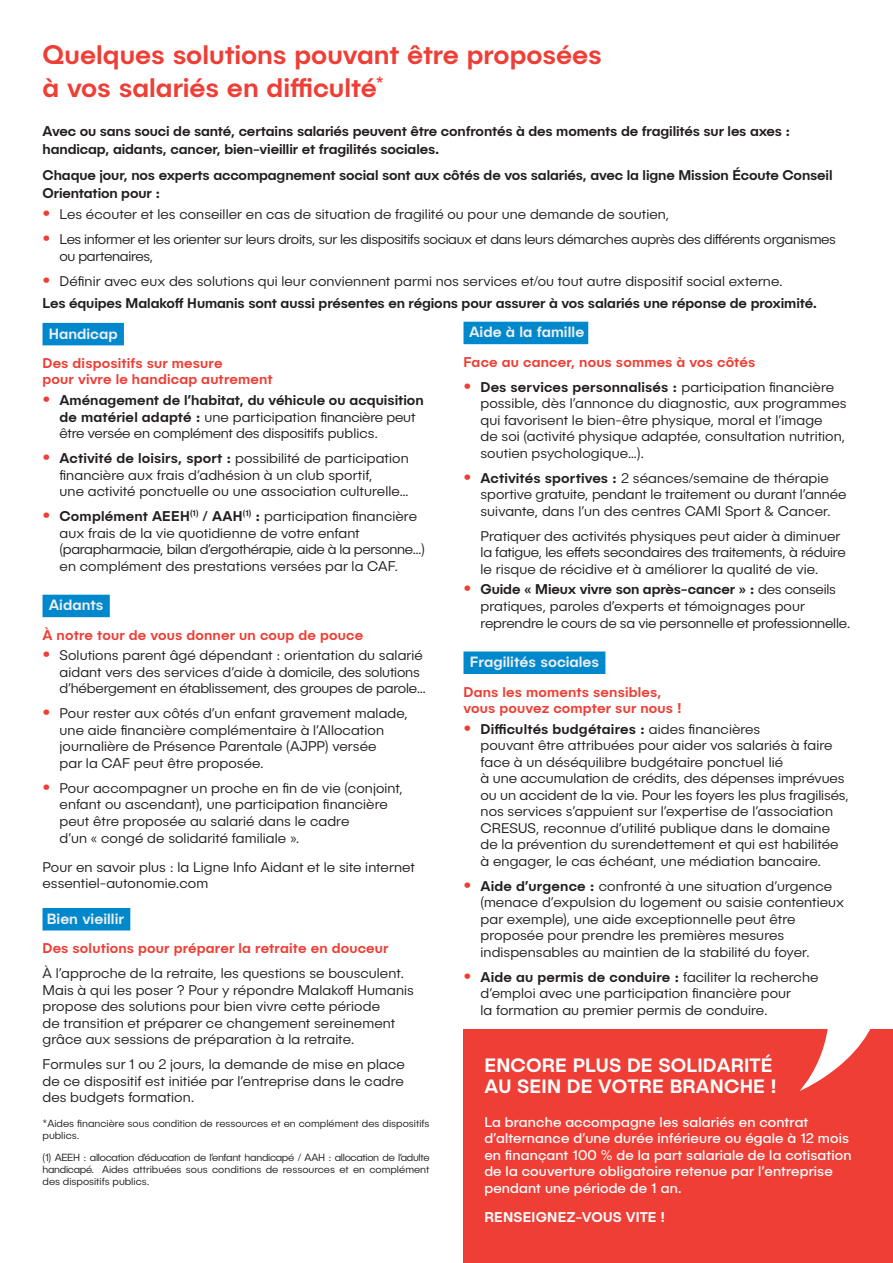
<style>
.page{position:relative;width:893px;height:1263px;background:#fff}
.page>*{position:absolute;margin:0;border:0;box-sizing:border-box;transform-origin:0 0}
.t1{font:500 27px/32.4px "Publica Sans";color:#ee3e35}
.t2{font:500 19.5px/21px "Publica Sans";letter-spacing:.01em;color:#fff}
.t3{font:500 15px "Publica Sans";color:#eeeeef}
.t4{font:300 14.25px/16.5px "Publica Sans";letter-spacing:.005em;color:#231f20}
.t5{font:500 14.25px/18px "Publica Sans";letter-spacing:-.01em;color:#231f20}
.t6{font:500 14.25px/16.5px "Publica Sans";letter-spacing:.01em;color:#ee3e35}
.t7{font:14.25px/16.5px "Publica Sans";letter-spacing:.01em;color:#fff}
.t8{font:300 14.25px/16.5px "Publica Sans";letter-spacing:-.025em;color:#231f20}
.t9{font:500 14.25px "Publica Sans";letter-spacing:.015em;color:#fff}
.t10{font:300 10.5px/12px "Publica Sans";color:#231f20}
.s1{font-weight:400;font-size:22.5px;color:#ee3e35}
.s2{font-weight:500}
</style>
<div class="page">
<div style="left:463px;top:322px;width:125px;height:22px;background:#0088cd"></div>
<div style="left:463px;top:651px;width:142px;height:23px;background:#0088cd"></div>
<div style="left:43px;top:323px;width:81px;height:22px;background:#0088cd"></div>
<div style="left:43px;top:595px;width:67px;height:22px;background:#0088cd"></div>
<div style="left:43px;top:908px;width:87px;height:22px;background:#0088cd"></div>
<div style="left:463px;top:1029px;width:430px;height:234px;background:#ee3e35"></div>
<svg style="left:799px;top:1029px;width:72px;height:62px"></svg>
<h1 class="t1" style="left:43px;top:38px;width:561px">Quelques solutions pouvant être proposées à vos salariés en difficulté<sup>*</sup></h1>
<p class="t5" style="left:43px;top:121px;width:749px">Avec ou sans souci de santé, certains salariés peuvent être confrontés à des moments de fragilités sur les axes : handicap, aidants, cancer, bien-vieillir et fragilités sociales.</p>
<p class="t5" style="left:43px;top:166px;width:791px">Chaque jour, nos experts accompagnement social sont aux côtés de vos salariés, avec la ligne Mission Écoute Conseil<br>Orientation pour :</p>
<p class="t4" style="left:43px;top:206px;width:628px"><span class="s1">•</span> Les écouter et les conseiller en cas de situation de fragilité ou pour une demande de soutien,</p>
<p class="t8" style="left:60px;top:231px;width:778px;text-indent:-17px"><span class="s1">•</span> Les informer et les orienter sur leurs droits, sur les dispositifs sociaux et dans leurs démarches auprès des différents organismes ou partenaires,</p>
<p class="t4" style="left:43px;top:269px;width:776px;line-height:22.2px"><span class="s1">•</span> Définir avec eux des solutions qui leur conviennent parmi nos services et/ou tout autre dispositif social externe.<br><span class="s2">Les équipes Malakoff Humanis sont aussi présentes en régions pour assurer à vos salariés une réponse de proximité.</span></p>
<p class="t3" style="left:469px;top:323px;width:117px">Aide à la famille</p>
<p class="t6" style="left:463px;top:353px;width:293px">Face au cancer, nous sommes à vos côtés</p>
<p class="t4" style="left:480px;top:378px;width:368px;text-indent:-17px"><span class="s1">•</span> <span class="s2">Des services personnalisés :</span> participation financière possible, dès l’annonce du diagnostic, aux programmes qui favorisent le bien-être physique, moral et l’image<br>de soi (activité physique adaptée, consultation nutrition, soutien psychologique…).</p>
<p class="t4" style="left:480px;top:469px;width:368px;text-indent:-17px"><span class="s1">•</span> <span class="s2">Activités sportives :</span> 2 séances/semaine de thérapie sportive gratuite, pendant le traitement ou durant l’année suivante, dans l’un des centres CAMI Sport &amp; Cancer.</p>
<p class="t4" style="left:480px;top:527px;width:367px">Pratiquer des activités physiques peut aider à diminuer la fatigue, les effets secondaires des traitements, à réduire le risque de récidive et à améliorer la qualité de vie.</p>
<p class="t4" style="left:480px;top:581px;width:371px;text-indent:-17px"><span class="s1">•</span> <span class="s2">Guide « Mieux vivre son après-cancer » :</span> des conseils pratiques, paroles d’experts et témoignages pour reprendre le cours de sa vie personnelle et professionnelle.</p>
<p class="t3" style="left:470px;top:652px;width:131px">Fragilités sociales</p>
<p class="t6" style="left:463px;top:683px;width:220px">Dans les moments sensibles, vous pouvez compter sur nous !</p>
<p class="t4" style="left:480px;top:720px;width:370px;text-indent:-17px"><span class="s1">•</span> <span class="s2">Difficultés budgétaires :</span> aides financières<br>pouvant être attribuées pour aider vos salariés à faire face à un déséquilibre budgétaire ponctuel lié<br>à une accumulation de crédits, des dépenses imprévues ou un accident de la vie. Pour les foyers les plus fragilisés, nos services s’appuient sur l’expertise de l’association CRESUS, reconnue d’utilité publique dans le domaine de la prévention du surendettement et qui est habilitée à engager, le cas échéant, une médiation bancaire.</p>
<p class="t4" style="left:480px;top:877px;width:365px;text-indent:-17px"><span class="s1">•</span> <span class="s2">Aide d’urgence :</span> confronté à une situation d’urgence (menace d’expulsion du logement ou saisie contentieux par exemple), une aide exceptionnelle peut être proposée pour prendre les premières mesures indispensables au maintien de la stabilité du foyer.</p>
<p class="t4" style="left:480px;top:968px;width:340px;text-indent:-17px"><span class="s1">•</span> <span class="s2">Aide au permis de conduire :</span> faciliter la recherche d’emploi avec une participation financière pour<br>la formation au premier permis de conduire.</p>
<p class="t3" style="left:49px;top:324px;width:70px">Handicap</p>
<p class="t6" style="left:43px;top:354px;width:232px">Des dispositifs sur mesure<br>pour vivre le handicap autrement</p>
<p class="t4" style="left:60px;top:392px;width:366px;text-indent:-17px"><span class="s1">•</span> <span class="s2">Aménagement de l’habitat, du véhicule ou acquisition de matériel adapté :</span> une participation financière peut être versée en complément des dispositifs publics.</p>
<p class="t4" style="left:60px;top:450px;width:351px;text-indent:-17px"><span class="s1">•</span> <span class="s2">Activité de loisirs, sport :</span> possibilité de participation financière aux frais d’adhésion à un club sportif,<br>une activité ponctuelle ou une association culturelle…</p>
<p class="t4" style="left:60px;top:508px;width:367px;text-indent:-17px"><span class="s1">•</span> <span class="s2">Complément AEEH</span><sup>(1)</sup> <span class="s2">/ AAH</span><sup>(1)</sup> <span class="s2">:</span> participation financière aux frais de la vie quotidienne de votre enfant (parapharmacie, bilan d’ergothérapie, aide à la personne…) en complément des prestations versées par la CAF.</p>
<p class="t3" style="left:49px;top:596px;width:56px">Aidants</p>
<p class="t6" style="left:43px;top:626px;width:322px">À notre tour de vous donner un coup de pouce</p>
<p class="t4" style="left:60px;top:647px;width:368px;text-indent:-17px"><span class="s1">•</span> Solutions parent âgé dépendant : orientation du salarié aidant vers des services d’aide à domicile, des solutions d’hébergement en établissement, des groupes de parole…</p>
<p class="t4" style="left:60px;top:705px;width:350px;text-indent:-17px"><span class="s1">•</span> Pour rester aux côtés d’un enfant gravement malade, une aide financière complémentaire à l’Allocation journalière de Présence Parentale (AJPP) versée<br>par la CAF peut être proposée.</p>
<p class="t4" style="left:60px;top:779px;width:345px;text-indent:-17px"><span class="s1">•</span> Pour accompagner un proche en fin de vie (conjoint, enfant ou ascendant), une participation financière peut être proposée au salarié dans le cadre<br>d’un « congé de solidarité familiale ».</p>
<p class="t4" style="left:43px;top:858px;width:374px">Pour en savoir plus : la Ligne Info Aidant et le site internet essentiel-autonomie.com</p>
<p class="t3" style="left:47px;top:909px;width:79px">Bien vieillir</p>
<p class="t6" style="left:43px;top:939px;width:348px">Des solutions pour préparer la retraite en douceur</p>
<p class="t4" style="left:43px;top:964px;width:373px">À l’approche de la retraite, les questions se bousculent.<br>Mais à qui les poser ? Pour y répondre Malakoff Humanis propose des solutions pour bien vivre cette période<br>de transition et préparer ce changement sereinement grâce aux sessions de préparation à la retraite.</p>
<p class="t4" style="left:43px;top:1055px;width:364px;text-align:justify">Formules sur 1 ou 2 jours, la demande de mise en place de ce dispositif est initiée par l’entreprise dans le cadre des budgets formation.</p>
<p class="t10" style="left:43px;top:1116px;width:388px;line-height:12.6px">*Aides financière sous condition de ressources et en complément des dispositifs publics.</p>
<p class="t10" style="left:43px;top:1150px;width:388px;text-align:justify">(1) AEEH : allocation d’éducation de l’enfant handicapé / AAH : allocation de l’adulte handicapé. Aides attribuées sous conditions de ressources et en complément des dispositifs publics.</p>
<h2 class="t2" style="left:484px;top:1054px;width:294px">ENCORE PLUS DE SOLIDARITÉ<br>AU SEIN DE VOTRE BRANCHE !</h2>
<p class="t7" style="left:484px;top:1113px;width:369px">La branche accompagne les salariés en contrat d’alternance d’une durée inférieure ou égale à 12 mois en finançant 100 % de la part salariale de la cotisation de la couverture obligatoire retenue par l’entreprise pendant une période de 1 an.</p>
<p class="t9" style="left:484px;top:1208px;width:182px">RENSEIGNEZ-VOUS VITE !</p>
</div>
